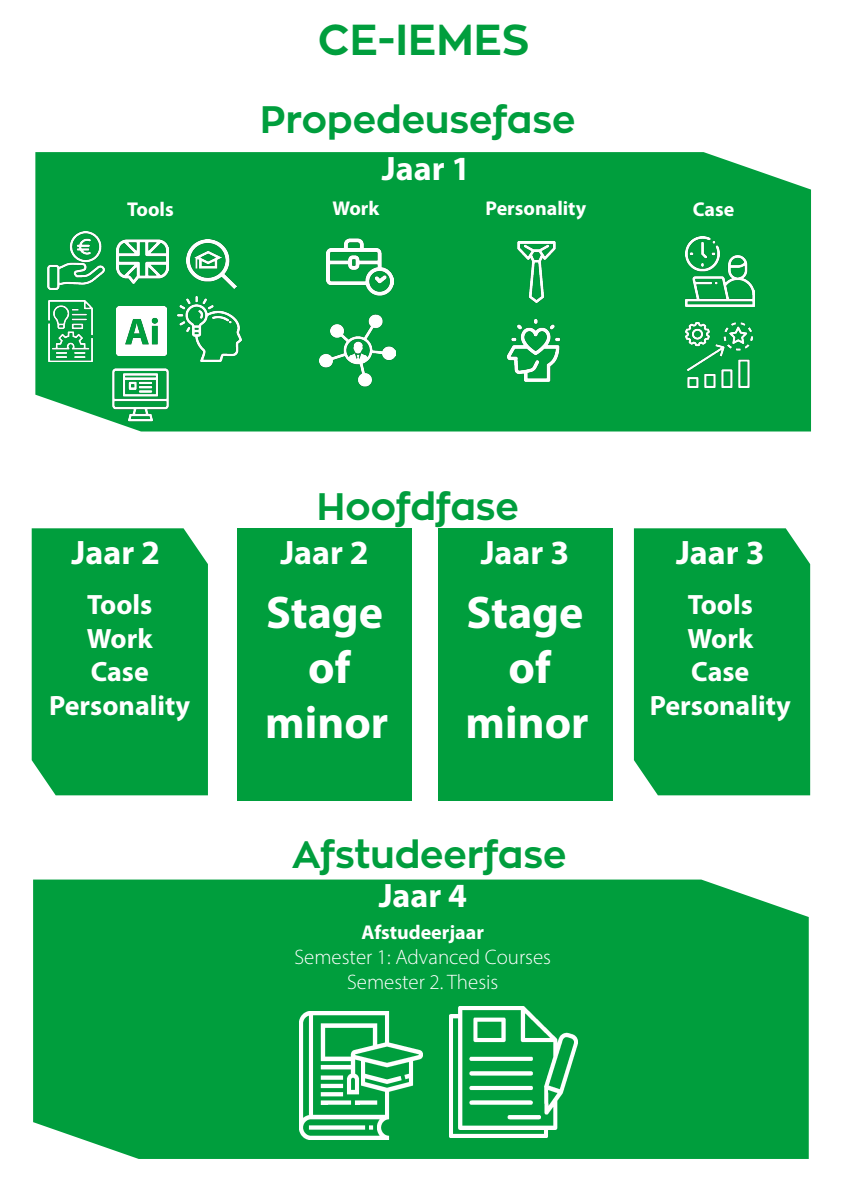
<style>
.page{position:relative;width:842px;height:1191px;background:#fff}
.page>*{position:absolute;margin:0;border:0;box-sizing:border-box;transform-origin:0 0}
.t1{font:700 46px/55.2px "Myriad Pro";color:#fff;text-align:center}
.t2{font:700 43px "Zona Pro";color:#009e3d}
.t3{font:700 38px "Zona Pro";color:#009e3d}
.t4{font:700 34px "Myriad Pro";color:#fff}
.t5{font:700 28px/33.6px "Myriad Pro";color:#fff;text-align:center}
.t6{font:300 21px/25.2px "Myriad Pro";color:#fff;text-align:center}
.t7{font:700 20px "Myriad Pro";color:#fff}
</style>
<div class="page">
<div style="left:33px;top:879px;width:776px;height:280px;background:#009e3d"></div>
<div style="left:35px;top:152px;width:776px;height:279px;background:#009e3d"></div>
<div style="left:634px;top:528px;width:176px;height:267px;background:#009e3d"></div>
<div style="left:238px;top:528px;width:174px;height:272px;background:#009e3d"></div>
<div style="left:32px;top:528px;width:176px;height:267px;background:#009e3d"></div>
<div style="left:438px;top:528px;width:174px;height:272px;background:#009e3d"></div>
<img style="left:299px;top:1011px;width:124px;height:128px">
<img style="left:449px;top:1006px;width:128px;height:131px">
<img style="left:326px;top:234px;width:67px;height:66px">
<img style="left:320px;top:313px;width:75px;height:74px">
<img style="left:116px;top:235px;width:52px;height:51px">
<img style="left:117px;top:306px;width:49px;height:47px">
<img style="left:187px;top:239px;width:50px;height:49px">
<img style="left:41px;top:300px;width:60px;height:61px">
<img style="left:46px;top:231px;width:59px;height:59px">
<img style="left:177px;top:296px;width:66px;height:65px">
<img style="left:98px;top:353px;width:86px;height:79px">
<img style="left:506px;top:241px;width:61px;height:62px">
<img style="left:502px;top:320px;width:62px;height:61px">
<img style="left:685px;top:237px;width:70px;height:70px">
<img style="left:685px;top:322px;width:68px;height:65px">
<h2 class="t2" style="left:318px;top:11px;width:213px">CE-IEMES</h2>
<h3 class="t3" style="left:260px;top:94px;width:317px">Propedeusefase</h3>
<p class="t4" style="left:382px;top:149px;width:90px">Jaar 1</p>
<p class="t7" style="left:127px;top:198px;width:48px">Tools</p>
<p class="t7" style="left:332px;top:197px;width:48px">Work</p>
<p class="t7" style="left:485px;top:197px;width:102px">Personality</p>
<p class="t7" style="left:693px;top:198px;width:43px">Case</p>
<h3 class="t3" style="left:317px;top:481px;width:204px">Hoofdfase</h3>
<p class="t4" style="left:72px;top:533px;width:90px">Jaar 2</p>
<p class="t4" style="left:280px;top:533px;width:90px">Jaar 2</p>
<p class="t4" style="left:481px;top:533px;width:90px">Jaar 3</p>
<p class="t4" style="left:676px;top:533px;width:90px">Jaar 3</p>
<h1 class="t1" style="left:265px;top:585px;width:125px">Stage of minor</h1>
<h1 class="t1" style="left:466px;top:585px;width:125px">Stage of minor</h1>
<p class="t5" style="left:49px;top:588px;width:142px">Tools<br>Work<br>Case<br>Personality</p>
<p class="t5" style="left:650px;top:588px;width:142px">Tools<br>Work<br>Case<br>Personality</p>
<h3 class="t3" style="left:292px;top:830px;width:276px">Afstudeerfase</h3>
<p class="t4" style="left:379px;top:876px;width:90px">Jaar 4</p>
<p class="t7" style="left:361px;top:920px;width:124px">Afstudeerjaar</p>
<p class="t6" style="left:294px;top:944px;width:258px">Semester 1: Advanced Courses<br>Semester 2. Thesis</p>
</div>
